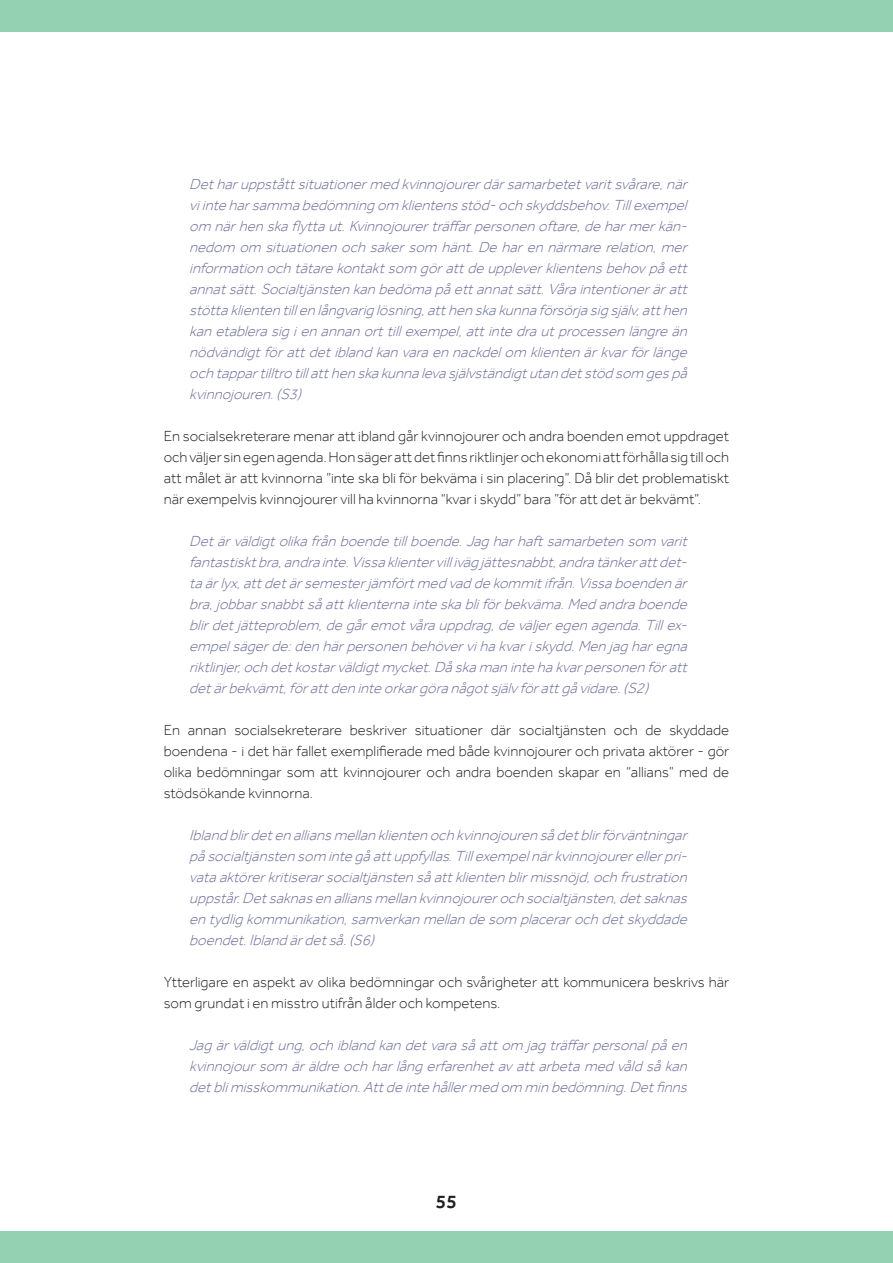
<style>
.page{position:relative;width:893px;height:1263px;background:#fff}
.page>*{position:absolute;margin:0;border:0;box-sizing:border-box;transform-origin:0 0}
.t1{font:500 19.5px "Effra";color:#231f20}
.t2{font:italic 300 15px/21px "Effra";color:#696b96;text-align:justify}
.t3{font:300 15px/21px "Effra";color:#231f20;text-align:justify}
</style>
<div class="page">
<div style="left:0;top:0;width:893px;height:32px;background:#93d1b2"></div>
<div style="left:0;top:1231px;width:893px;height:32px;background:#93d1b2"></div>
<p class="t2" style="left:189px;top:173px;width:507px">Detharuppståttsituationermedkvinnojourerdärsamarbetetvaritsvårare,när viinteharsammabedömningomklientensstöd-ochskyddsbehov.Tillexempel omnärhenskaflyttaut.Kvinnojourerträffarpersonenoftare,deharmerkän&shy;nedomomsituationenochsakersomhänt.Deharennärmarerelation,mer informationochtätarekontaktsomgörattdeuppleverklientensbehovpåett annatsätt.Socialtjänstenkanbedömapåettannatsätt.Våraintentioneräratt stöttakliententillenlångvariglösning,atthenskakunnaförsörjasigsjälv,atthen kanetablerasigienannanorttillexempel,attintedrautprocessenlängreän nödvändigtförattdetiblandkanvaraennackdelomklientenärkvarförlänge ochtappartilltrotillatthenskakunnalevasjälvständigtutandetstödsomgespå kvinnojouren.(S3)</p>
<p class="t3" style="left:164px;top:425px;width:567px">En socialsekreterare menar att ibland går kvinnojourer och andra boenden emot uppdraget och väljer sin egen agenda. Hon säger att det finns riktlinjer och ekonomi att förhålla sig till och att målet är att kvinnorna ”inte ska bli för bekväma i sin placering”. Då blir det problematiskt när exempelvis kvinnojourer vill ha kvinnorna “kvar i skydd” bara ”för att det är bekvämt”.</p>
<p class="t2" style="left:189px;top:530px;width:507px">Detärväldigtolikafrånboendetillboende.Jagharhaftsamarbetensomvarit fantastisktbra,andrainte.Vissaklientervillivägjättesnabbt,andratänkerattdet&shy;taärlyx,attdetärsemesterjämförtmedvaddekommitifrån.Vissaboendenär bra,jobbarsnabbtsåattklienternainteskabliförbekväma.Medandraboende blirdetjätteproblem,degåremotvårauppdrag,deväljeregenagenda.Tillex&shy;empelsägerde:denhärpersonenbehövervihakvariskydd.Menjagharegna riktlinjer,ochdetkostarväldigtmycket.Dåskamanintehakvarpersonenföratt detärbekvämt,förattdeninteorkargöranågotsjälvförattgåvidare.(S2)</p>
<p class="t3" style="left:164px;top:719px;width:567px">En annan socialsekreterare beskriver situationer där socialtjänsten och de skyddade boendena - i det här fallet exemplifierade med både kvinnojourer och privata aktörer - gör olika bedömningar som att kvinnojourer och andra boenden skapar en “allians” med de stödsökande kvinnorna.</p>
<p class="t2" style="left:189px;top:824px;width:507px">Iblandblirdetenalliansmellanklientenochkvinnojourensådetblirförväntningar påsocialtjänstensomintegåattuppfyllas.Tillexempelnärkvinnojourerellerpri&shy;vataaktörerkritiserarsocialtjänstensåattklientenblirmissnöjd,ochfrustration uppstår.Detsaknasenalliansmellankvinnojourerochsocialtjänsten,detsaknas entydligkommunikation,samverkanmellandesomplacerarochdetskyddade boendet.Iblandärdetså.(S6)</p>
<p class="t3" style="left:164px;top:971px;width:567px">Ytterligare en aspekt av olika bedömningar och svårigheter att kommunicera beskrivs här som grundat i en misstro utifrån ålder och kompetens.</p>
<p class="t2" style="left:189px;top:1034px;width:507px">Jagärväldigtung,ochiblandkandetvarasåattomjagträffarpersonalpåen kvinnojoursomäräldreochharlångerfarenhetavattarbetamedvåldsåkan detblimisskommunikation.Attdeintehållermedomminbedömning.Detfinns</p>
<h1 class="t1" style="left:436px;top:1190px;width:23px">55</h1>
</div>
